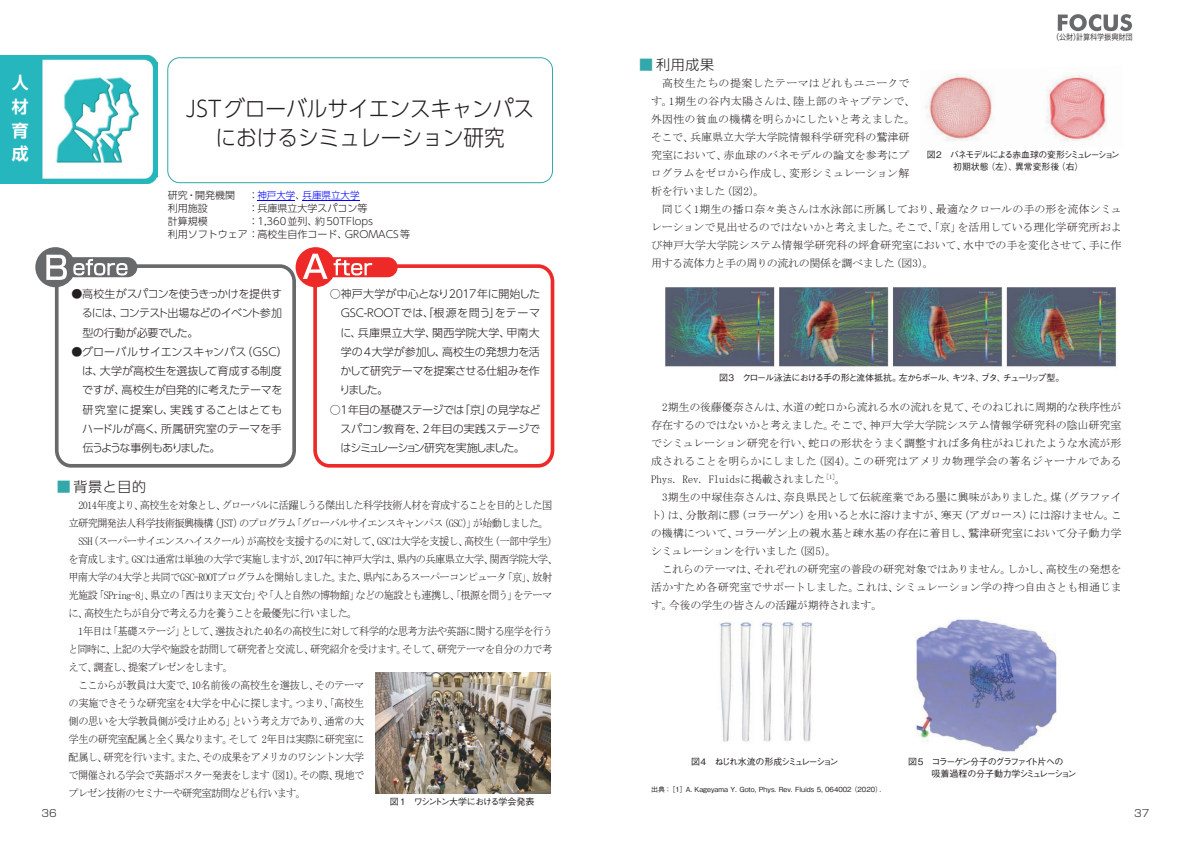
<style>
.page{position:relative;width:1191px;height:842px;background:#fff}
.page>*{position:absolute;margin:0;border:0;box-sizing:border-box;transform-origin:0 0}
.t1{font:300 22px/29px "UD Shin Go Pr 6 N";color:#231f20;text-align:center;scale:.94 1}
.t2{font:700 16.9px/23.6px "Shin Go Pro De";color:#fff;text-align:justify}
.t3{font:300 14px "UD Shin Go Pr 6 N";letter-spacing:.05em;color:#231f20}
.t4{font:11px/18px "MS Mincho";letter-spacing:-.06em;color:#231f20;scale:.93 1}
.t5{font:11px/18px "MS Mincho";letter-spacing:-.035em;color:#231f20}
.t6{font:300 11px/19.2px "UD Shin Go Pr 6 N";letter-spacing:-.025em;color:#231f20;text-align:justify}
.t7{font:11px/18px "MS Mincho";letter-spacing:-.005em;color:#231f20}
.t8{font:300 10px/13px "UD Shin Go Pr 6 N";color:#231f20}
.t9{font:300 10px "Shin Go Pro";color:#231f20}
.t10{font:500 9px/12px "Gothic BBB Pro";letter-spacing:-.13em;color:#231f20}
.t11{font:500 9px/12px "Gothic BBB Pro";letter-spacing:-.085em;color:#231f20}
.t12{font:500 9px "Gothic BBB Pro";letter-spacing:-.185em;color:#231f20}
.t13{font:500 9px "Gothic BBB Pro";letter-spacing:-.1em;color:#231f20}
.t14{font:8px "Hira Kaku Pro W3";letter-spacing:-.02em;color:#231f20;scale:.89 1}
.t15{font:500 7px "Gothic BBB Pro";color:#231f20}
.s1{color:#00f}
.s2{color:#33a7a9}
</style>
<div class="page">
<div style="left:313px;top:264px;width:241px;height:204px;border:4px solid #ee2a29;border-radius:15px"></div>
<div style="left:55px;top:264px;width:241px;height:204px;border:4px solid #67696b;border-radius:15px"></div>
<div style="left:72px;top:346px;width:10px;height:11px;border:1px solid #fff;border-radius:50%"></div>
<svg style="left:35px;top:247px;width:247px;height:53px"></svg>
<svg style="left:295px;top:247px;width:245px;height:54px"></svg>
<svg style="left:1057px;top:14px;width:75px;height:17px"></svg>
<img style="left:0;top:56px;width:158px;height:128px">
<div style="left:167px;top:57px;width:386px;height:126px;border:1px solid #33a7a9;border-radius:12px"></div>
<img style="left:925px;top:74px;width:182px;height:67px">
<img style="left:665px;top:287px;width:453px;height:81px">
<img style="left:719px;top:622px;width:94px;height:120px">
<img style="left:916px;top:619px;width:141px;height:133px">
<img style="left:375px;top:672px;width:176px;height:121px">
<hr style="left:258px;top:200px;width:37px;height:1px;background:#00f">
<hr style="left:302px;top:200px;width:57px;height:1px;background:#00f">
<h2 class="t2" style="left:12px;top:69px;width:18px">人材育成</h2>
<h1 class="t1" style="left:186px;top:93px;width:372px">JSTグローバルサイエンスキャンパスにおけるシミュレーション研究</h1>
<p class="t8" style="left:168px;top:188px;width:244px">研究・開発機関 　：<span class="s1">神戸大学</span>、<span class="s1">兵庫県立大学<br></span>利用施設　　　 　：兵庫県立大学スパコン等<br>計算規模　　　 　：1,360並列、約50TFlops<br>利用ソフトウェア ：高校生自作コード、GROMACS等</p>
<p class="t6" style="left:82px;top:284px;width:202px;text-indent:-11px">●高校生がスパコンを使うきっかけを提供するには、コンテスト出場などのイベント参加型の行動が必要でした。</p>
<p class="t6" style="left:82px;top:342px;width:207px;text-align:left;text-indent:-11px">●グローバルサイエンスキャンパス（GSC）は、大学が高校生を選抜して育成する制度ですが、高校生が自発的に考えたテーマを研究室に提案し、実践することはとてもハードルが高く、所属研究室のテーマを手伝うような事例もありました。</p>
<p class="t6" style="left:339px;top:284px;width:202px;text-indent:-10px">○神戸大学が中心となり2017年に開始したGSC-ROOTでは、「根源を問う」をテーマに、兵庫県立大学、関西学院大学、甲南大学の4大学が参加し、高校生の発想力を活かして研究テーマを提案させる仕組みを作りました。</p>
<p class="t6" style="left:340px;top:399px;width:201px;text-indent:-11px">○1年目の基礎ステージでは「京」の見学などスパコン教育を、2年目の実践ステージではシミュレーション研究を実施しました。</p>
<p class="t3" style="left:57px;top:475px;width:91px"><span class="s2">■</span> 背景と目的</p>
<p class="t4" style="left:68px;top:496px;width:528px;text-indent:10px">2014年度より、高校生を対象とし、グローバルに活躍しうる傑出した科学技術人材を育成することを目的とした国立研究開発法人科学技術振興機構（JST）のプログラム「グローバルサイエンスキャンパス（GSC）」が始動しました。　SSH（スーパーサイエンスハイスクール）が高校を支援するのに対して、GSCは大学を支援し、高校生（一部中学生）を育成します。GSCは通常は単独の大学で実施しますが、2017年に神戸大学は、県内の兵庫県立大学、関西学院大学、甲南大学の4大学と共同でGSC-ROOTプログラムを開始しました。また、県内にあるスーパーコンピュータ「京」、放射光施設「SPring-8」、県立の「西はりま天文台」や「人と自然の博物館」などの施設とも連携し、「根源を問う」をテーマに、高校生たちが自分で考える力を養うことを最優先に行いました。<br>　1年目は「基礎ステージ」として、選抜された40名の高校生に対して科学的な思考方法や英語に関する座学を行うと同時に、上記の大学や施設を訪問して研究者と交流し、研究紹介を受けます。そして、研究テーマを自分の力で考えて、調査し、提案プレゼンをします。<br>　ここからが教員は大変で、10名前後の高校生を選抜し、そのテーマ<br>の実施できそうな研究室を4大学を中心に探します。つまり、「高校生<br>側の思いを大学教員側が受け止める」という考え方であり、通常の大<br>学生の研究室配属と全く異なります。そして 2年目は実際に研究室に<br>配属し、研究を行います。また、その成果をアメリカのワシントン大学<br>で開催される学会で英語ポスター発表をします（図1）。その際、現地で<br>プレゼン技術のセミナーや研究室訪問なども行います。</p>
<p class="t13" style="left:390px;top:794px;width:146px">図 1　ワシントン大学における学会発表</p>
<p class="t14" style="left:1052px;top:30px;width:92px">（公財）計算科学振興財団</p>
<p class="t3" style="left:639px;top:53px;width:76px"><span class="s2">■</span> 利用成果</p>
<p class="t7" style="left:651px;top:74px;width:472px;text-indent:11px">高校生たちの提案したテーマはどれもユニークで<br>す。1期生の谷内太陽さんは、陸上部のキャプテンで、<br>外因性の貧血の機構を明らかにしたいと考えました。<br>そこで、兵庫県立大学大学院情報科学研究科の鷲津研<br>究室において、赤血球のバネモデルの論文を参考にプ<br>ログラムをゼロから作成し、変形シミュレーション解<br>析を行いました（図2）。<br>　同じく1期生の播口奈々美さんは水泳部に所属しており、最適なクロールの手の形を流体シミュレーションで見出せるのではないかと考えました。そこで、「京」を活用している理化学研究所および神戸大学大学院システム情報学研究科の坪倉研究室において、水中での手を変化させて、手に作用する流体力と手の周りの流れの関係を調べました（図3）。</p>
<p class="t11" style="left:926px;top:148px;width:194px">図 2　バネモデルによる赤血球の変形シミュレーション　　　初期状態（左）、異常変形後（右）</p>
<p class="t10" style="left:719px;top:370px;width:347px">図 3　クロール泳法における手の形と流体抵抗。左からボール、キツネ、ブタ、チューリップ型。</p>
<p class="t5" style="left:650px;top:398px;width:473px">　2期生の後藤優奈さんは、水道の蛇口から流れる水の流れを見て、そのねじれに周期的な秩序性が存在するのではないかと考えました。そこで、神戸大学大学院システム情報学研究科の陰山研究室でシミュレーション研究を行い、蛇口の形状をうまく調整すれば多角柱がねじれたような水流が形成されることを明らかにしました（図4）。この研究はアメリカ物理学会の著名ジャーナルであるPhys. Rev. Fluidsに掲載されました<sup>［1］</sup>。　<br>　3期生の中塚佳奈さんは、奈良県民として伝統産業である墨に興味がありました。煤（グラファイト）は、分散剤に膠（コラーゲン）を用いると水に溶けますが、寒天（アガロース）には溶けません。この機構について、コラーゲン上の親水基と疎水基の存在に着目し、鷲津研究室において分子動力学シミュレーションを行いました（図5）。<br>　これらのテーマは、それぞれの研究室の普段の研究対象ではありません。しかし、高校生の発想を活かすため各研究室でサポートしました。これは、シミュレーション学の持つ自由さとも相通じます。今後の学生の皆さんの活躍が期待されます。</p>
<p class="t12" style="left:691px;top:754px;width:149px">図 4　ねじれ水流の形成シミュレーション</p>
<p class="t10" style="left:922px;top:754px;width:156px;text-indent:-14px">図 5　コラーゲン分子のグラファイト片への<br>　吸着過程の分子動力学シミュレーション</p>
<p class="t15" style="left:651px;top:784px;width:232px">出典： ［1］A. Kageyama Y. Goto, Phys. Rev. Fluids 5, 064002 （2020）.</p>
<p class="t9" style="left:41px;top:805px;width:17px">36</p>
<p class="t9" style="left:1134px;top:805px;width:17px">37</p>
</div>
